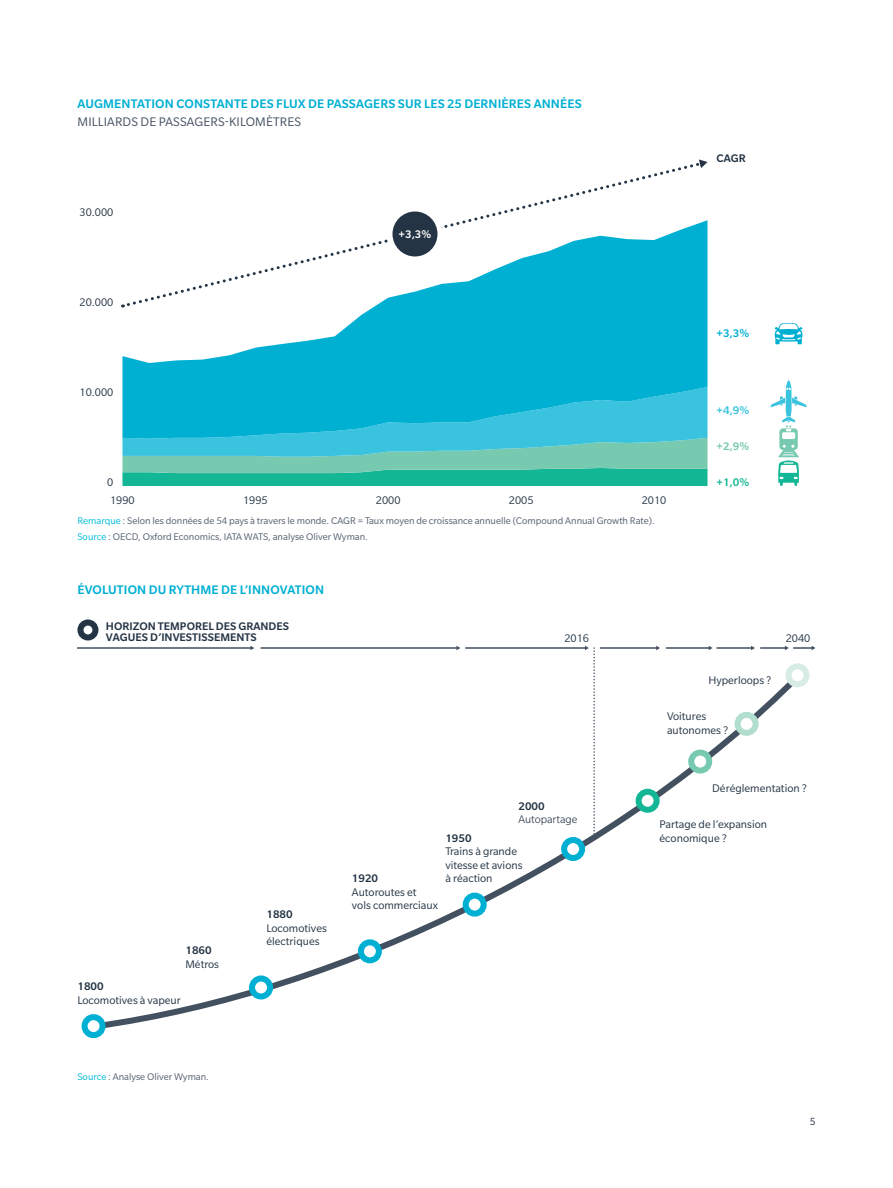
<style>
.page{position:relative;width:893px;height:1188px;background:#fff}
.page>*{position:absolute;margin:0;border:0;box-sizing:border-box;transform-origin:0 0}
.t1{font:500 13.5px "Slate Pro";letter-spacing:.01em;color:#00b0d3}
.t2{font:13.5px "Slate Pro";letter-spacing:.01em;color:#43505f}
.t3{font:12px/13.5px "Slate Pro";color:#243444}
.t4{font:500 12px/10.5px "Slate Pro";color:#243444}
.t5{font:300 12px "Slate Pro";color:#243444}
.t6{font:500 12px "Slate Pro";color:#14b795}
.t7{font:500 12px "Slate Pro";color:#77c9b0}
.t8{font:500 12px "Slate Pro";color:#39c3de}
.t9{font:500 12px "Slate Pro";color:#00b0d3}
.t10{font:500 12px "Slate Pro";color:#fff}
.t11{font:11.25px "Slate Pro";color:#243444}
.t12{font:10.5px/15.8px "Slate Pro";color:#545f6e}
.s1{color:#00bcda}
</style>
<div class="page">
<svg style="left:122px;top:439px;width:585px;height:47px;background:#49c2b3"></svg>
<svg style="left:122px;top:220px;width:585px;height:219px;background:#2abdda"></svg>
<svg style="left:125px;top:163px;width:577px;height:145px"></svg>
<svg style="left:699px;top:160px;width:8px;height:8px"></svg>
<svg style="left:388px;top:207px;width:54px;height:54px"></svg>
<svg style="left:775px;top:323px;width:27px;height:21px"></svg>
<svg style="left:771px;top:380px;width:36px;height:106px"></svg>
<svg style="left:89px;top:667px;width:718px;height:363px"></svg>
<hr style="left:466px;top:647px;width:120px;height:2px;background:#43505f">
<svg style="left:585px;top:646px;width:10px;height:191px"></svg>
<hr style="left:600px;top:647px;width:57px;height:2px;background:#43505f">
<hr style="left:261px;top:647px;width:196px;height:2px;background:#43505f">
<svg style="left:456px;top:646px;width:4px;height:4px"></svg>
<hr style="left:77px;top:647px;width:174px;height:2px;background:#43505f">
<svg style="left:250px;top:646px;width:4px;height:4px"></svg>
<hr style="left:666px;top:647px;width:43px;height:2px;background:#43505f">
<svg style="left:709px;top:646px;width:4px;height:4px"></svg>
<hr style="left:717px;top:647px;width:35px;height:2px;background:#43505f">
<hr style="left:761px;top:647px;width:24px;height:2px;background:#43505f">
<svg style="left:785px;top:646px;width:30px;height:4px"></svg>
<div style="left:85px;top:1017px;width:18px;height:18px;background:#fff;border-radius:50%"></div>
<div style="left:82px;top:1014px;width:24px;height:24px;border:6px solid #00b0d3;border-radius:50%"></div>
<div style="left:252px;top:979px;width:18px;height:18px;background:#fff;border-radius:50%"></div>
<div style="left:249px;top:976px;width:24px;height:24px;border:6px solid #00b0d3;border-radius:50%"></div>
<div style="left:361px;top:942px;width:18px;height:18px;background:#fff;border-radius:50%"></div>
<div style="left:358px;top:939px;width:24px;height:24px;border:6px solid #00b0d3;border-radius:50%"></div>
<div style="left:466px;top:896px;width:18px;height:18px;background:#fff;border-radius:50%"></div>
<div style="left:463px;top:893px;width:24px;height:24px;border:6px solid #00b0d3;border-radius:50%"></div>
<div style="left:564px;top:840px;width:18px;height:18px;background:#fff;border-radius:50%"></div>
<div style="left:561px;top:837px;width:24px;height:24px;border:6px solid #00b0d3;border-radius:50%"></div>
<div style="left:639px;top:792px;width:18px;height:18px;background:#fff;border-radius:50%"></div>
<div style="left:636px;top:789px;width:24px;height:24px;border:6px solid #14b795;border-radius:50%"></div>
<div style="left:691px;top:753px;width:18px;height:18px;background:#fff;border-radius:50%"></div>
<div style="left:688px;top:750px;width:24px;height:24px;border:6px solid #77c9b0;border-radius:50%"></div>
<div style="left:738px;top:715px;width:18px;height:18px;background:#fff;border-radius:50%"></div>
<div style="left:735px;top:712px;width:24px;height:24px;border:6px solid #b2decf;border-radius:50%"></div>
<div style="left:788px;top:666px;width:18px;height:18px;background:#fff;border-radius:50%"></div>
<div style="left:785px;top:663px;width:24px;height:24px;border:6px solid #d7ede4;border-radius:50%"></div>
<div style="left:77px;top:620px;width:21px;height:20px;border:6px solid #243444;border-radius:50%"></div>
<p class="t1" style="left:78px;top:96px;width:506px">AUGMENTATION CONSTANTE DES FLUX DE PASSAGERS SUR LES 25 DERNIÈRES ANNÉES</p>
<p class="t2" style="left:78px;top:115px;width:225px">MILLIARDS DE PASSAGERS-KILOMÈTRES</p>
<p class="t3" style="left:80px;top:205px;width:35px">30.000</p>
<p class="t3" style="left:80px;top:295px;width:35px">20.000</p>
<p class="t3" style="left:80px;top:385px;width:35px">10.000</p>
<p class="t10" style="left:399px;top:227px;width:34px">+3,3%</p>
<p class="t4" style="left:716px;top:153px;width:31px">CAGR</p>
<p class="t9" style="left:716px;top:327px;width:34px">+3,3%</p>
<p class="t8" style="left:716px;top:404px;width:34px">+4,9%</p>
<p class="t7" style="left:716px;top:440px;width:34px">+2,9%</p>
<p class="t3" style="left:107px;top:475px;width:8px">0</p>
<p class="t6" style="left:716px;top:476px;width:34px">+1,0%</p>
<p class="t3" style="left:110px;top:493px;width:26px">1990</p>
<p class="t3" style="left:243px;top:493px;width:26px">1995</p>
<p class="t3" style="left:376px;top:493px;width:26px">2000</p>
<p class="t3" style="left:509px;top:493px;width:26px">2005</p>
<p class="t3" style="left:642px;top:493px;width:26px">2010</p>
<p class="t12" style="left:77px;top:513px;width:579px"><span class="s1">Remarque</span> : Selon les données de 54 pays à travers le monde. CAGR = Taux moyen de croissance annuelle (Compound Annual Growth Rate).<br><span class="s1">Source</span> : OECD, Oxford Economics, IATA WATS, analyse Oliver Wyman.</p>
<p class="t1" style="left:78px;top:582px;width:248px">ÉVOLUTION DU RYTHME DE L’INNOVATION</p>
<p class="t4" style="left:106px;top:621px;width:185px">HORIZON TEMPOREL DES GRANDES<br>VAGUES D’INVESTISSEMENTS</p>
<p class="t4" style="left:185px;top:945px;width:28px">1860</p>
<p class="t3" style="left:185px;top:957px;width:35px">Métros</p>
<p class="t4" style="left:77px;top:981px;width:28px">1800</p>
<p class="t3" style="left:77px;top:993px;width:105px">Locomotives à vapeur</p>
<p class="t4" style="left:266px;top:909px;width:28px">1880</p>
<p class="t3" style="left:266px;top:921px;width:62px">Locomotives électriques</p>
<p class="t3" style="left:564px;top:631px;width:26px">2016</p>
<p class="t3" style="left:786px;top:631px;width:26px">2040</p>
<p class="t3" style="left:708px;top:673px;width:65px">Hyperloops ?</p>
<p class="t4" style="left:518px;top:801px;width:28px">2000</p>
<p class="t5" style="left:518px;top:813px;width:60px">Autopartage</p>
<p class="t4" style="left:445px;top:832px;width:28px">1950</p>
<p class="t3" style="left:445px;top:844px;width:79px">Trains à grande vitesse et avions</p>
<p class="t4" style="left:352px;top:873px;width:28px">1920</p>
<p class="t3" style="left:445px;top:871px;width:49px">à réaction</p>
<p class="t3" style="left:352px;top:885px;width:87px">Autoroutes et vols commerciaux</p>
<p class="t3" style="left:667px;top:709px;width:63px">Voitures autonomes ?</p>
<p class="t3" style="left:712px;top:781px;width:96px">Déréglementation ?</p>
<p class="t3" style="left:660px;top:817px;width:109px">Partage de l’expansion économique ?</p>
<p class="t12" style="left:77px;top:1069px;width:133px"><span class="s1">Source</span> : Analyse Oliver Wyman.</p>
<p class="t11" style="left:810px;top:1116px;width:7px">5</p>
</div>
